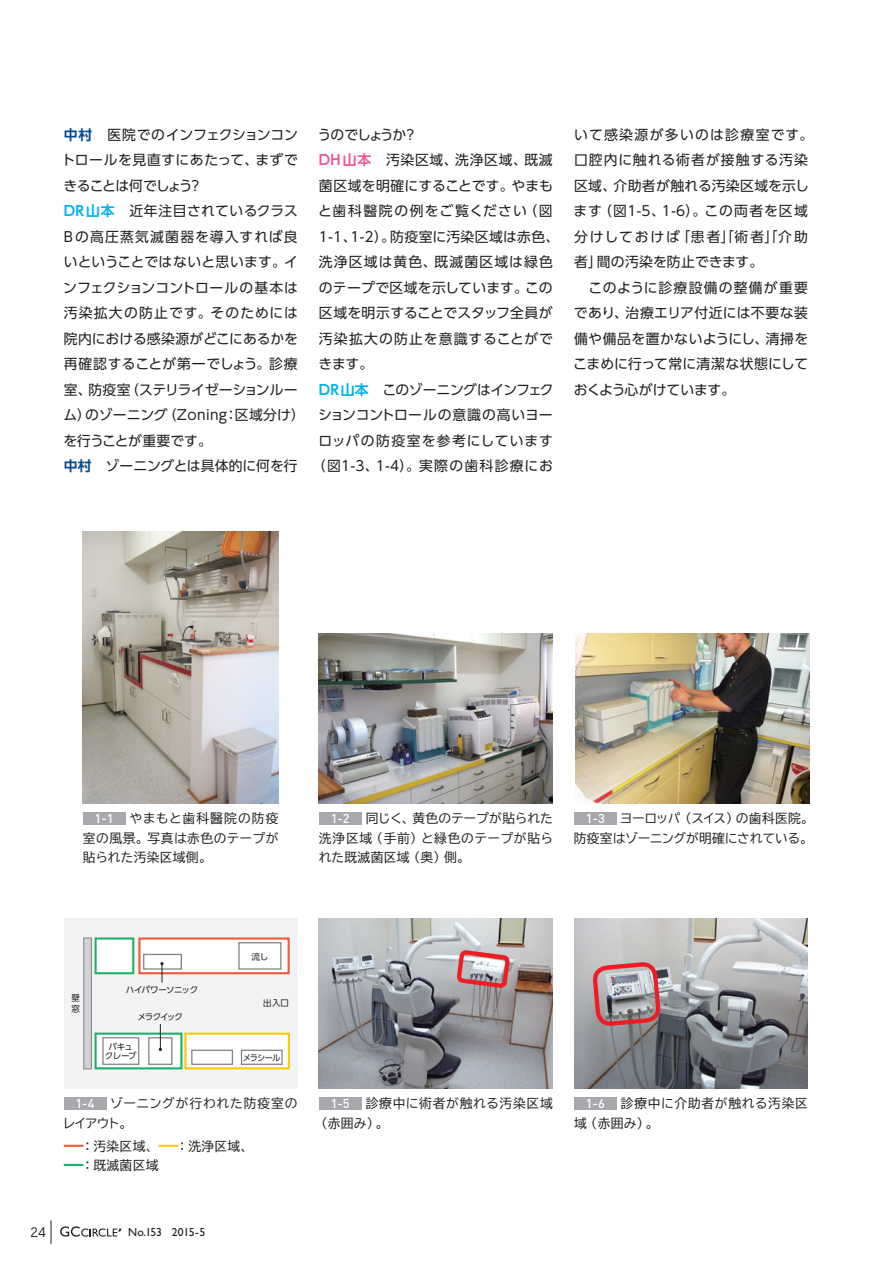
<style>
.page{position:relative;width:893px;height:1263px;background:#fff}
.page>*{position:absolute;margin:0;border:0;box-sizing:border-box;transform-origin:0 0}
.t1{font:13.8px/25.5px "UD Shin Go Pr 6 N";letter-spacing:.025em;color:#231f20}
.t2{font:13.8px "UD Shin Go Pr 6 N";letter-spacing:.095em;color:#231f20}
.t3{font:13.8px "UD Shin Go Pr 6 N";letter-spacing:.085em;color:#231f20}
.t4{font:13.8px "UD Shin Go Pr 6 N";letter-spacing:-.035em;color:#231f20}
.t5{font:13.8px "UD Shin Go Pr 6 N";letter-spacing:.05em;color:#231f20}
.t6{font:13.8px "UD Shin Go Pr 6 N";letter-spacing:.075em;color:#231f20}
.t7{font:13.8px "UD Shin Go Pr 6 N";letter-spacing:-.085em;color:#231f20}
.t8{font:13.35px "Copperplate Gothic Std 29 AB";color:#231f20}
.t9{font:12.75px/19.2px "TBUD Go Std";letter-spacing:.025em;color:#231f20;text-align:justify}
.t10{font:12.75px/19.2px "TBUD Go Std";letter-spacing:.06em;color:#231f20}
.t11{font:12.75px/19.2px "TBUD Go Std";letter-spacing:-.015em;color:#231f20;text-align:right}
.t12{font:12.75px/19.2px "TBUD Go Std";letter-spacing:.055em;color:#231f20}
.t13{font:500 12.75px "DINOT";color:#fff}
.t14{font:12.75px "TBUD Go Std";letter-spacing:.085em;color:#231f20}
.t15{font:11.7px "Gill Sans Std";letter-spacing:-.02em;color:#231f20}
.t16{font:8.55px/9.6px "UD Shin Go Pr 6 N";letter-spacing:-.07em;color:#231f20;text-align:center}
.t17{font:8.55px "UD Shin Go Pr 6 N";letter-spacing:-.07em;color:#231f20;scale:.95 1}
.s1{font-family:"UD Shin Go Pr 6 N De";font-weight:700;color:#01498e}
.s2{font-family:"UD Shin Go Pr 6 N De";font-weight:700;color:#00b3ef}
.s3{font-family:"UD Shin Go Pr 6 N De";font-weight:700;color:#f05893}
</style>
<div class="page">
<img style="left:319px;top:634px;width:234px;height:170px">
<img style="left:576px;top:634px;width:233px;height:170px">
<div style="left:64px;top:918px;width:234px;height:171px;background:#f2f3f4"></div>
<div style="left:84px;top:938px;width:7px;height:131px;background:#d1d2d4"></div>
<div style="left:84px;top:938px;width:8px;height:131px;border:1px solid #808285"></div>
<div style="left:96px;top:938px;width:37px;height:35px;background:#fff"></div>
<div style="left:95px;top:937px;width:39px;height:37px;border:2px solid #1eb26a"></div>
<div style="left:96px;top:1034px;width:85px;height:34px;background:#fff"></div>
<div style="left:95px;top:1032px;width:87px;height:37px;border:2px solid #1eb26a"></div>
<div style="left:185px;top:1034px;width:104px;height:34px;background:#fff"></div>
<div style="left:184px;top:1032px;width:106px;height:37px;border:2px solid #feca0a"></div>
<div style="left:139px;top:938px;width:150px;height:35px;background:#fff"></div>
<div style="left:138px;top:937px;width:152px;height:37px;border:2px solid #f0593e"></div>
<div style="left:143px;top:954px;width:39px;height:16px;border:1px solid #808285"></div>
<div style="left:238px;top:942px;width:43px;height:28px;border:1px solid #808285"></div>
<div style="left:102px;top:1037px;width:37px;height:28px;border:1px solid #808285"></div>
<div style="left:148px;top:1037px;width:24px;height:28px;border:1px solid #808285"></div>
<div style="left:191px;top:1050px;width:42px;height:15px;border:1px solid #808285"></div>
<div style="left:241px;top:1050px;width:42px;height:15px;border:1px solid #808285"></div>
<svg style="left:160px;top:962px;width:4px;height:20px"></svg>
<svg style="left:159px;top:1024px;width:3px;height:27px"></svg>
<svg style="left:64px;top:1145px;width:19px;height:2px"></svg>
<svg style="left:159px;top:1145px;width:19px;height:2px"></svg>
<svg style="left:64px;top:1164px;width:19px;height:2px"></svg>
<div style="left:319px;top:812px;width:42px;height:13px;background:#a8a9ad"></div>
<div style="left:574px;top:812px;width:43px;height:13px;background:#a8a9ad"></div>
<img style="left:83px;top:531px;width:196px;height:273px">
<div style="left:83px;top:812px;width:42px;height:13px;background:#a8a9ad"></div>
<div style="left:319px;top:1097px;width:42px;height:13px;background:#a8a9ad"></div>
<div style="left:64px;top:1097px;width:42px;height:13px;background:#a8a9ad"></div>
<div style="left:574px;top:1097px;width:43px;height:13px;background:#a8a9ad"></div>
<img style="left:574px;top:918px;width:234px;height:171px">
<svg style="left:594px;top:918px;width:65px;height:107px;background:#bda4a7"></svg>
<img style="left:319px;top:918px;width:234px;height:171px">
<svg style="left:454px;top:948px;width:58px;height:93px;background:#ab9397"></svg>
<svg style="left:51px;top:1220px;width:1px;height:24px"></svg>
<svg style="left:60px;top:1226px;width:62px;height:10px"></svg>
<p class="t1" style="left:61px;top:121px;width:245px"><span class="s1">中村　</span>医院でのインフェクションコントロールを見直すにあたって、まずできることは何でしょう？<br><span class="s2">DR山本　</span>近年注目されているクラス<br>Bの高圧蒸気滅菌器を導入すれば良いということではないと思います。インフェクションコントロールの基本は汚染拡大の防止です。そのためには院内における感染源がどこにあるかを再確認することが第一でしょう。診療室、防疫室（ステリライゼーションルーム）のゾーニング（Zoning：区域分け）を行うことが重要です。<br><span class="s1">中村　</span>ゾーニングとは具体的に何を行</p>
<p class="t7" style="left:318px;top:123px;width:101px">うのでしょうか？</p>
<p class="t5" style="left:319px;top:149px;width:235px"><span class="s3">DH山本</span> 汚染区域、洗浄区域、既滅</p>
<p class="t1" style="left:319px;top:172px;width:236px">菌区域を明確にすることです。やまも</p>
<p class="t2" style="left:318px;top:200px;width:236px">と歯科醫院の例をご覧ください（図</p>
<p class="t1" style="left:319px;top:223px;width:242px">1-1、1-2）。防疫室に汚染区域は赤色、</p>
<p class="t3" style="left:319px;top:251px;width:235px">洗浄区域は黄色、既滅菌区域は緑色</p>
<p class="t1" style="left:319px;top:274px;width:235px">のテープで区域を示しています。この</p>
<p class="t1" style="left:319px;top:300px;width:235px">区域を明示することでスタッフ全員が</p>
<p class="t6" style="left:319px;top:327px;width:236px">汚染拡大の防止を意識することがで</p>
<p class="t1" style="left:319px;top:351px;width:56px">きます。</p>
<p class="t4" style="left:319px;top:378px;width:236px"><span class="s2">DR 山本　</span>このゾーニングはインフェク</p>
<p class="t1" style="left:318px;top:402px;width:236px">ションコントロールの意識の高いヨー</p>
<p class="t3" style="left:319px;top:429px;width:236px">ロッパの防疫室を参考にしています</p>
<p class="t2" style="left:312px;top:455px;width:242px">（図1-3、1-4）。実際の歯科診療にお</p>
<p class="t1" style="left:573px;top:121px;width:241px">いて感染源が多いのは診療室です。口腔内に触れる術者が接触する汚染区域、介助者が触れる汚染区域を示します（図1-5、1-6）。この両者を区域分けしておけば「患者」「術者」「介助者」間の汚染を防止できます。<br>　このように診療設備の整備が重要であり、治療エリア付近には不要な装備や備品を置かないようにし、清掃をこまめに行って常に清潔な状態にしておくよう心がけています。</p>
<p class="t9" style="left:319px;top:809px;width:236px;text-indent:47px">同じく、黄色のテープが貼られた洗浄区域（手前）と緑色のテープが貼られた既滅菌区域（奥）側。</p>
<p class="t11" style="left:574px;top:809px;width:241px">ヨーロッパ（スイス）の歯科医院。<br>防疫室はゾーニングが明確にされている。</p>
<p class="t14" style="left:130px;top:808px;width:150px">やまもと歯科醫院の防疫</p>
<p class="t13" style="left:331px;top:810px;width:21px">1-2</p>
<p class="t13" style="left:586px;top:810px;width:21px">1-3</p>
<p class="t9" style="left:83px;top:828px;width:197px">室の風景。写真は赤色のテープが貼られた汚染区域側。</p>
<p class="t13" style="left:95px;top:810px;width:21px">1-1</p>
<p class="t16" style="left:72px;top:993px;width:10px">壁</p>
<p class="t16" style="left:72px;top:1004px;width:10px">窓</p>
<p class="t16" style="left:126px;top:985px;width:74px">ハイパワーソニック</p>
<p class="t16" style="left:138px;top:1012px;width:47px">メラクイック</p>
<p class="t16" style="left:105px;top:1041px;width:33px">バキュクレーブ</p>
<p class="t16" style="left:252px;top:951px;width:18px">流し</p>
<p class="t16" style="left:263px;top:998px;width:27px">出入口</p>
<p class="t17" style="left:243px;top:1050px;width:41px">メラシール</p>
<p class="t12" style="left:63px;top:1094px;width:236px;text-indent:47px">ゾーニングが行われた防疫室のレイアウト。</p>
<p class="t9" style="left:81px;top:1136px;width:79px">：汚染区域、</p>
<p class="t9" style="left:176px;top:1136px;width:79px">：洗浄区域、</p>
<p class="t9" style="left:81px;top:1155px;width:79px">：既滅菌区域</p>
<p class="t10" style="left:315px;top:1094px;width:239px;text-indent:51px">診療中に術者が触れる汚染区域（赤囲み）。</p>
<p class="t10" style="left:574px;top:1094px;width:235px;text-indent:47px">診療中に介助者が触れる汚染区域（赤囲み）。</p>
<p class="t13" style="left:76px;top:1095px;width:21px">1-4</p>
<p class="t13" style="left:331px;top:1095px;width:21px">1-5</p>
<p class="t13" style="left:586px;top:1095px;width:21px">1-6</p>
<p class="t8" style="left:30px;top:1224px;width:18px">24</p>
<p class="t15" style="left:128px;top:1226px;width:79px">No.153 2015-5</p>
</div>
